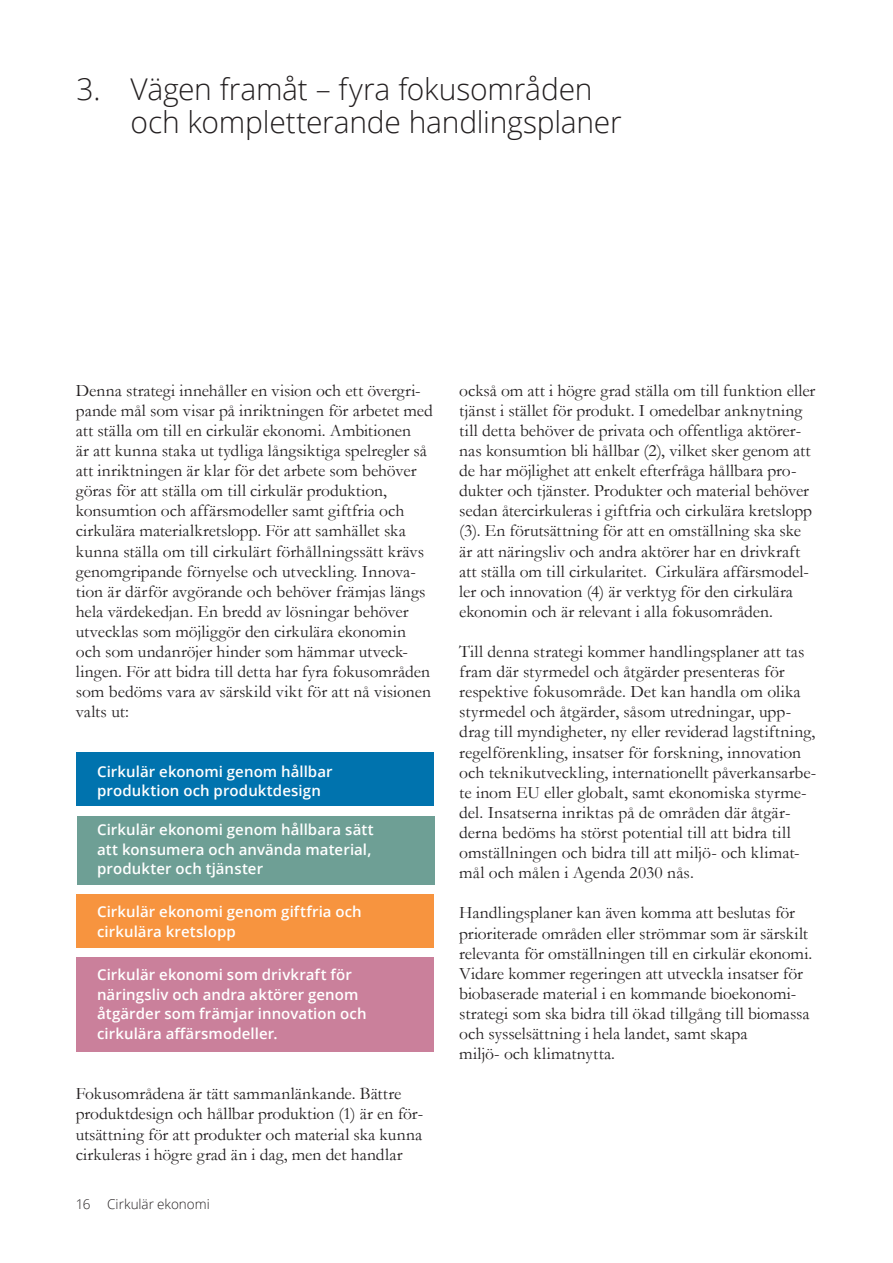
<style>
.page{position:relative;width:893px;height:1263px;background:#fff}
.page>*{position:absolute;margin:0;border:0;box-sizing:border-box;transform-origin:0 0}
._4_Huvudrubrik{font:300 30px/33px "Open Sans";letter-spacing:-.01em;color:#231f20}
._7_Brödtext_vänsterj{font:17.55px/20.1px "Garamond";color:#231f20}
.Citat_mindre__långa{font:600 15px/19.5px "Open Sans";letter-spacing:.005em;color:#fff}
.t1{font:300 13.5px "Open Sans";color:#231f20}
</style>
<div class="page">
<div style="left:77px;top:816px;width:358px;height:68px;background:#6e9f95"></div>
<div style="left:77px;top:753px;width:357px;height:53px;background:#0073ae"></div>
<div style="left:77px;top:894px;width:357px;height:53px;background:#f7943f"></div>
<div style="left:77px;top:957px;width:357px;height:94px;background:#ca809b"></div>
<p class="_4_Huvudrubrik" style="left:131px;top:71px;width:493px;text-indent:-54px">3. Vägen framåt – fyra fokusområden och kompletterande handlingsplaner</p>
<p class="_7_Brödtext_vänsterj" style="left:76px;top:380px;width:358px">Denna strategi innehåller en vision och ett övergri&shy;pande mål som visar på inriktningen för arbetet med att ställa om till en cirkulär ekonomi. Ambitionen<br>är att kunna staka ut tydliga långsiktiga spelregler så att inriktningen är klar för det arbete som behöver göras för att ställa om till cirkulär produktion, konsumtion och affärsmodeller samt giftfria och cirkulära materialkretslopp. För att samhället ska kunna ställa om till cirkulärt förhållningssätt krävs genomgripande förnyelse och utveckling. Innova&shy;tion är därför avgörande och behöver främjas längs hela värdekedjan. En bredd av lösningar behöver utvecklas som möjliggör den cirkulära ekonomin och som undanröjer hinder som hämmar utveck&shy;lingen. För att bidra till detta har fyra fokusområden som bedöms vara av särskild vikt för att nå visionen valts ut:</p>
<p class="Citat_mindre__långa" style="left:97px;top:761px;width:237px">Cirkulär ekonomi genom hållbar</p>
<p class="Citat_mindre__långa" style="left:97px;top:780px;width:225px">produktion och produktdesign</p>
<p class="Citat_mindre__långa" style="left:97px;top:819px;width:278px">Cirkulär ekonomi genom hållbara sätt att konsumera och använda material, produkter och tjänster</p>
<p class="Citat_mindre__långa" style="left:97px;top:902px;width:266px">Cirkulär ekonomi genom giftfria och cirkulära kretslopp</p>
<p class="Citat_mindre__långa" style="left:97px;top:964px;width:271px">Cirkulär ekonomi som drivkraft för näringsliv och andra aktörer genom åtgärder som främjar innovation och cirkulära affärsmodeller.</p>
<p class="_7_Brödtext_vänsterj" style="left:76px;top:1083px;width:349px">Fokusområdena är tätt sammanlänkande. Bättre produktdesign och hållbar produktion (1) är en för&shy;utsättning för att produkter och material ska kunna cirkuleras i högre grad än i dag, men det handlar</p>
<p class="t1" style="left:76px;top:1194px;width:135px">16 Cirkulär ekonomi</p>
<p class="_7_Brödtext_vänsterj" style="left:459px;top:380px;width:358px">också om att i högre grad ställa om till funktion eller tjänst i stället för produkt. I omedelbar anknytning till detta behöver de privata och offentliga aktörer&shy;nas konsumtion bli hållbar (2), vilket sker genom att de har möjlighet att enkelt efterfråga hållbara pro&shy;dukter och tjänster. Produkter och material behöver sedan återcirkuleras i giftfria och cirkulära kretslopp (3). En förutsättning för att en omställning ska ske är att näringsliv och andra aktörer har en drivkraft att ställa om till cirkularitet. Cirkulära affärsmodel&shy;ler och innovation (4) är verktyg för den cirkulära ekonomin och är relevant i alla fokusområden.</p>
<p class="_7_Brödtext_vänsterj" style="left:459px;top:641px;width:359px">Till denna strategi kommer handlingsplaner att tas fram där styrmedel och åtgärder presenteras för respektive fokusområde. Det kan handla om olika styrmedel och åtgärder, såsom utredningar, upp&shy;drag till myndigheter, ny eller reviderad lagstiftning, regelförenkling, insatser för forskning, innovation och teknikutveckling, internationellt påverkansarbe&shy;te inom EU eller globalt, samt ekonomiska styrme&shy;del. Insatserna inriktas på de områden där åtgär&shy;derna bedöms ha störst potential till att bidra till omställningen och bidra till att miljö- och klimat&shy;mål och målen i Agenda 2030 nås.</p>
<p class="_7_Brödtext_vänsterj" style="left:459px;top:902px;width:355px">Handlingsplaner kan även komma att beslutas för prioriterade områden eller strömmar som är särskilt relevanta för omställningen till en cirkulär ekonomi.<br>Vidare kommer regeringen att utveckla insatser för biobaserade material i en kommande bioekonomi&shy;strategi som ska bidra till ökad tillgång till biomassa och sysselsättning i hela landet, samt skapa<br>miljö- och klimatnytta.</p>
</div>
